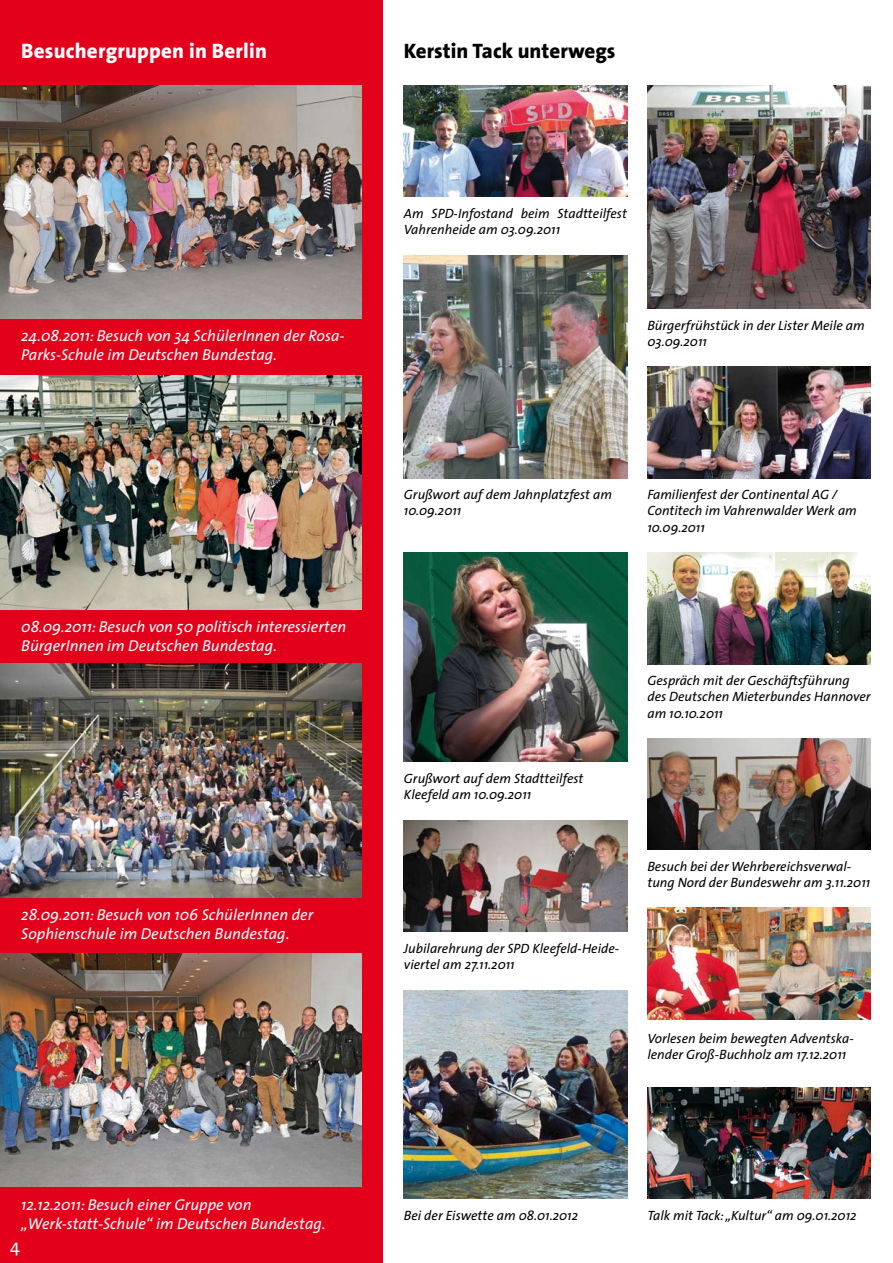
<style>
.page{position:relative;width:893px;height:1263px;background:#fff}
.page>*{position:absolute;margin:0;border:0;box-sizing:border-box;transform-origin:0 0}
.t1{font:800 21px "The Sans B8";letter-spacing:.01em;color:#fff}
.t2{font:800 21px "The Sans B8";color:#000}
.t3{font:18px "The Sans";color:#fff}
.t4{font:italic 15.75px/18.9px "The Sans";color:#fff}
.t5{font:italic 13.5px/16.2px "The Sans";color:#000}
</style>
<div class="page">
<div style="left:0;top:0;width:383px;height:1263px;background:#e2001a"></div>
<img style="left:0;top:375px;width:361px;height:234px">
<img style="left:0;top:664px;width:361px;height:234px">
<img style="left:0;top:953px;width:361px;height:234px">
<img style="left:0;top:85px;width:361px;height:234px">
<img style="left:647px;top:85px;width:224px;height:223px">
<img style="left:404px;top:255px;width:223px;height:223px">
<img style="left:647px;top:367px;width:224px;height:111px">
<img style="left:647px;top:553px;width:224px;height:111px">
<img style="left:647px;top:738px;width:224px;height:112px">
<img style="left:404px;top:820px;width:223px;height:111px">
<img style="left:647px;top:908px;width:224px;height:111px">
<img style="left:404px;top:85px;width:223px;height:111px">
<img style="left:404px;top:553px;width:223px;height:208px">
<img style="left:647px;top:1087px;width:224px;height:111px">
<img style="left:404px;top:990px;width:223px;height:208px">
<h1 class="t1" style="left:21px;top:40px;width:247px">Besuchergruppen in Berlin</h1>
<h1 class="t2" style="left:404px;top:40px;width:213px">Kerstin Tack unterwegs</h1>
<p class="t4" style="left:21px;top:327px;width:325px">24.08.2011: Besuch von 34 SchülerInnen der Rosa-<br>Parks-Schule im Deutschen Bundestag.</p>
<p class="t4" style="left:21px;top:618px;width:327px">08.09.2011: Besuch von 50 politisch interessierten<br>BürgerInnen im Deutschen Bundestag.</p>
<p class="t4" style="left:21px;top:906px;width:293px">28.09.2011: Besuch von 106 SchülerInnen der<br>Sophienschule im Deutschen Bundestag.</p>
<p class="t4" style="left:21px;top:1195px;width:306px">12.12.2011: Besuch einer Gruppe von „Werk-statt-Schule“ im Deutschen Bundestag.</p>
<h2 class="t3" style="left:10px;top:1235px;width:11px">4</h2>
<p class="t5" style="left:404px;top:205px;width:225px">Am SPD-Infostand beim Stadtteilfest<br>Vahrenheide am 03.09.2011</p>
<p class="t5" style="left:647px;top:317px;width:219px">Bürgerfrühstück in der Lister Meile am<br>03.09.2011</p>
<p class="t5" style="left:404px;top:487px;width:210px">Grußwort auf dem Jahnplatzfest am<br>10.09.2011</p>
<p class="t5" style="left:647px;top:487px;width:211px">Familienfest der Continental AG /<br>Contitech im Vahrenwalder Werk am<br>10.09.2011</p>
<p class="t5" style="left:404px;top:770px;width:181px">Grußwort auf dem Stadtteilfest<br>Kleefeld am 10.09.2011</p>
<p class="t5" style="left:404px;top:940px;width:217px">Jubilarehrung der SPD Kleefeld-Heide&shy;viertel am 27.11.2011</p>
<p class="t5" style="left:647px;top:672px;width:225px">Gespräch mit der Geschäftsführung des Deutschen Mieterbundes Hannover am 10.10.2011</p>
<p class="t5" style="left:647px;top:858px;width:224px">Besuch bei der Wehrbereichsverwal&shy;tung Nord der Bundeswehr am 3.11.2011</p>
<p class="t5" style="left:647px;top:1030px;width:208px">Vorlesen beim bewegten Adventska&shy;lender Groß-Buchholz am 17.12.2011</p>
<p class="t5" style="left:404px;top:1207px;width:176px">Bei der Eiswette am 08.01.2012</p>
<p class="t5" style="left:647px;top:1207px;width:211px">Talk mit Tack: „Kultur“ am 09.01.2012</p>
</div>
